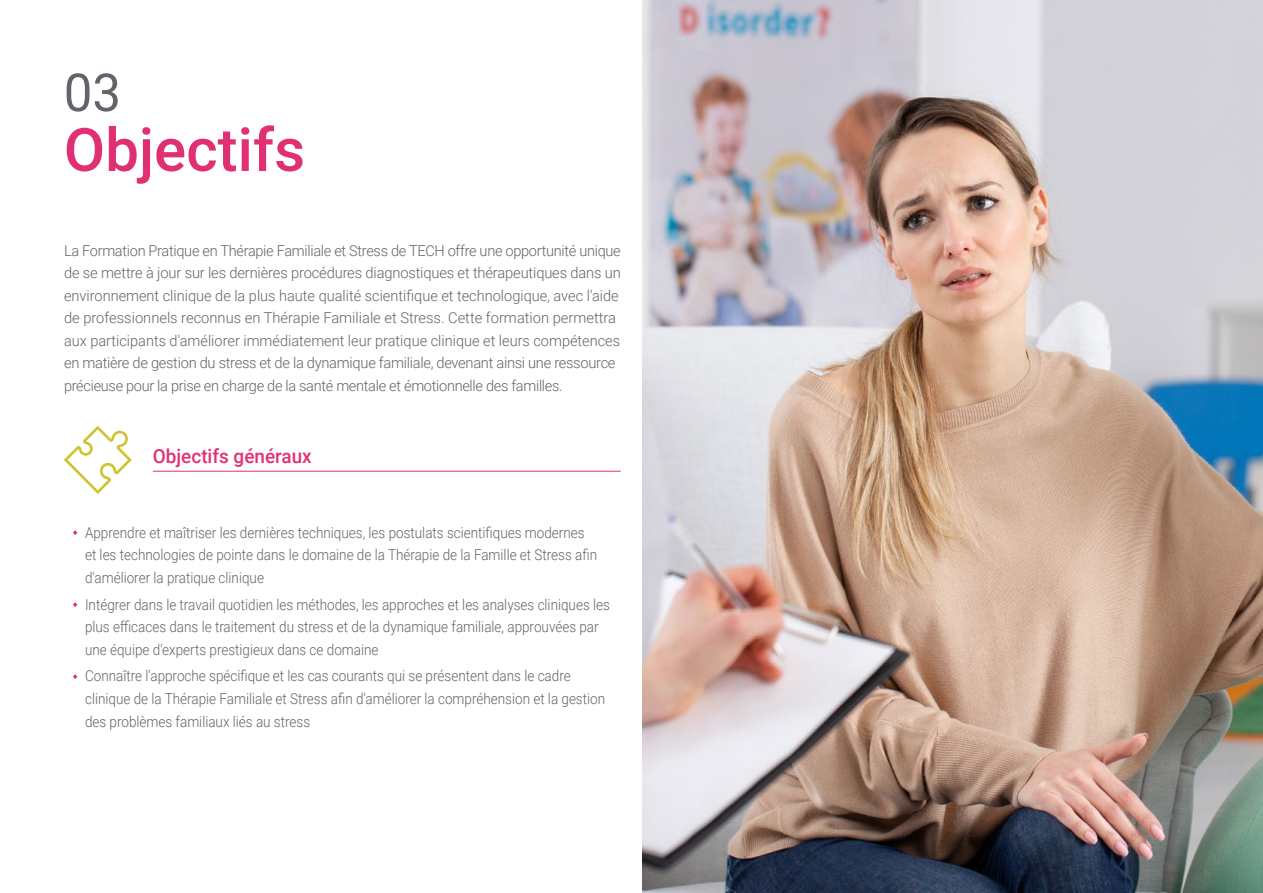
<style>
.page{position:relative;width:1263px;height:893px;background:#fff}
.page>*{position:absolute;margin:0;border:0;box-sizing:border-box;transform-origin:0 0}
.t1{font:500 60px "Roboto";color:#e03073}
.t2{font:52.5px "Roboto";color:#61646a}
.t3{font:500 19.5px "Roboto";color:#e23074}
.t4{font:300 15px/22.5px "Roboto";color:#61646a;scale:.9 1}
.t5{font:300 15px/22.5px "Roboto";color:#61646a}
</style>
<div class="page">
<img style="left:642px;top:0;width:621px;height:893px">
<hr style="left:153px;top:471px;width:468px;height:1px;background:#e23074">
<svg style="left:64px;top:426px;width:68px;height:68px"></svg>
<h2 class="t2" style="left:64px;top:56px;width:59px">03</h2>
<h1 class="t1" style="left:64px;top:108px;width:243px">Objectifs</h1>
<p class="t5" style="left:64px;top:239px;width:558px">La Formation Pratique en Thérapie Familiale et Stress de TECH offre une opportunité unique de se mettre à jour sur les dernières procédures diagnostiques et thérapeutiques dans un environnement clinique de la plus haute qualité scientifique et technologique, avec l'aide de professionnels reconnus en Thérapie Familiale et Stress. Cette formation permettra aux participants d'améliorer immédiatement leur pratique clinique et leurs compétences en matière de gestion du stress et de la dynamique familiale, devenant ainsi une ressource précieuse pour la prise en charge de la santé mentale et émotionnelle des familles.</p>
<h3 class="t3" style="left:153px;top:442px;width:160px">Objectifs généraux</h3>
<p class="t4" style="left:85px;top:521px;width:570px">Apprendre et maîtriser les dernières techniques, les postulats scientifiques modernes et les technologies de pointe dans le domaine de la Thérapie de la Famille et Stress afin d'améliorer la pratique clinique</p>
<p class="t4" style="left:85px;top:593px;width:585px">Intégrer dans le travail quotidien les méthodes, les approches et les analyses cliniques les plus efficaces dans le traitement du stress et de la dynamique familiale, approuvées par une équipe d'experts prestigieux dans ce domaine</p>
<p class="t4" style="left:85px;top:664px;width:579px">Connaître l'approche spécifique et les cas courants qui se présentent dans le cadre clinique de la Thérapie Familiale et Stress afin d'améliorer la compréhension et la gestion des problèmes familiaux liés au stress</p>
</div>
